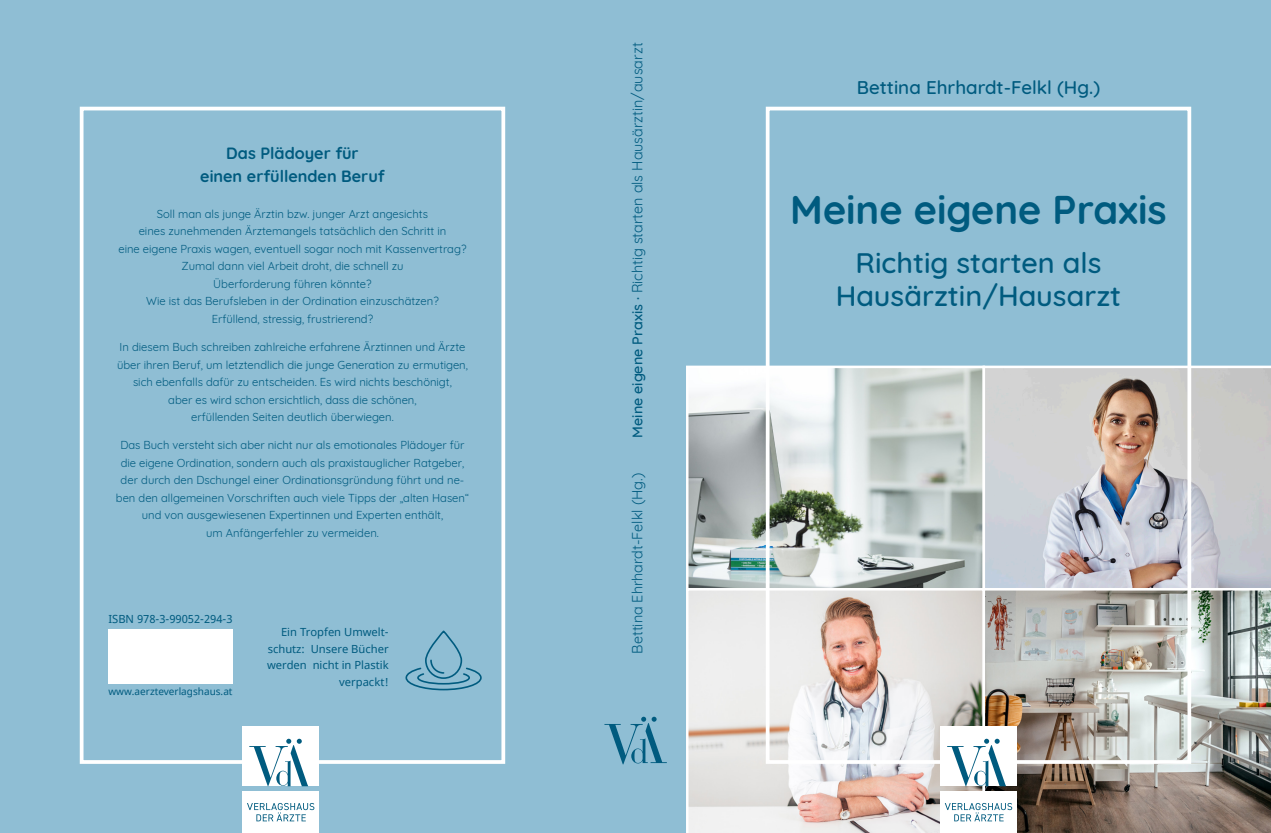
<style>
.page{position:relative;width:1271px;height:833px;background:#fff}
.page>*{position:absolute;margin:0;border:0;box-sizing:border-box;transform-origin:0 0}
.t1{font:700 40px "Quicksand";color:#005b7f}
.t2{font:500 28.75px/32.5px "Quicksand";color:#005b7f;text-align:center}
.t3{font:500 18.75px "Quicksand";color:#005b7f}
.t4{font:700 16.25px/22.5px "Quicksand";color:#005b7f;text-align:center}
.t5{font:14.38px "Quicksand";color:#005b7f}
.t6{font:11.25px/17.5px "Quicksand";color:#005b7f;text-align:center}
.t7{font:11.25px/16.8px "Noto Sans";color:#005b7f;text-align:right}
.t8{font:10px "Noto Sans";color:#005b7f}
.s1{font-weight:500}
</style>
<div class="page">
<div style="left:0;top:0;width:1270px;height:833px;background:#8fbed4"></div>
<img style="left:689px;top:368px;width:293px;height:219px">
<div style="left:686px;top:365px;width:299px;height:225px;border:2px solid #fff"></div>
<svg style="left:982px;top:365px;width:288px;height:223px;background:#c5c2c4"></svg>
<svg style="left:686px;top:588px;width:296px;height:245px;background:#e2d9d6"></svg>
<img style="left:982px;top:588px;width:288px;height:245px">
<div style="left:765px;top:107px;width:426px;height:657px;border:4px solid #fff"></div>
<div style="left:80px;top:107px;width:425px;height:657px;border:4px solid #fff"></div>
<div style="left:108px;top:629px;width:124px;height:55px;background:#fff"></div>
<svg style="left:405px;top:631px;width:77px;height:60px"></svg>
<div style="left:940px;top:726px;width:76px;height:60px;background:#fff"></div>
<div style="left:940px;top:791px;width:76px;height:42px;background:#fff"></div>
<svg style="left:947px;top:738px;width:59px;height:48px"></svg>
<div style="left:242px;top:726px;width:77px;height:60px;background:#fff"></div>
<svg style="left:249px;top:738px;width:59px;height:48px"></svg>
<svg style="left:604px;top:716px;width:62px;height:48px"></svg>
<svg style="left:944px;top:803px;width:68px;height:18px"></svg>
<div style="left:242px;top:791px;width:77px;height:42px;background:#fff"></div>
<svg style="left:247px;top:803px;width:67px;height:18px"></svg>
<p class="t4" style="left:200px;top:141px;width:186px">Das Plädoyer für<br>einen erfüllenden Beruf</p>
<p class="t6" style="left:118px;top:204px;width:349px">Soll man als junge Ärztin bzw. junger Arzt angesichts<br>eines zunehmenden Ärztemangels tatsächlich den Schritt in<br>eine eigene Praxis wagen, eventuell sogar noch mit Kassenvertrag?<br>Zumal dann viel Arbeit droht, die schnell zu<br>Überforderung führen könnte?<br>Wie ist das Berufsleben in der Ordination einzuschätzen?<br>Erfüllend, stressig, frustrierend?</p>
<p class="t6" style="left:117px;top:337px;width:352px">In diesem Buch schreiben zahlreiche erfahrene Ärztinnen und Ärzte über ihren Beruf, um letztendlich die junge Generation zu ermutigen, sich ebenfalls dafür zu entscheiden. Es wird nichts beschönigt,<br>aber es wird schon ersichtlich, dass die schönen,<br>erfüllenden Seiten deutlich überwiegen.</p>
<p class="t6" style="left:116px;top:435px;width:354px">Das Buch versteht sich aber nicht nur als emotionales Plädoyer für die eigene Ordination, sondern auch als praxistauglicher Ratgeber, der durch den Dschungel einer Ordinationsgründung führt und ne&shy;ben den allgemeinen Vorschriften auch viele Tipps der „alten Hasen“ und von ausgewiesenen Expertinnen und Experten enthält,<br>um Anfängerfehler zu vermeiden.</p>
<p class="t7" style="left:108px;top:611px;width:126px">ISBN 978-3-99052-294-3</p>
<p class="t8" style="left:108px;top:684px;width:126px">www.aerzteverlagshaus.at</p>
<p class="t7" style="left:267px;top:623px;width:123px">Ein Tropfen Umwelt&shy;schutz: Unsere Bücher werden nicht in Plastik verpackt!</p>
<p class="t5" style="left:626px;top:437px;width:396px;rotate:-90deg"><span class="s1">Meine eigene Praxis ·</span> Richtig starten als Hausärztin/ausarzt</p>
<p class="t5" style="left:626px;top:653px;width:182px;rotate:-90deg">Bettina Ehrhardt-Felkl (Hg.)</p>
<p class="t3" style="left:856px;top:72px;width:245px">Bettina Ehrhardt-Felkl (Hg.)</p>
<p class="t1" style="left:790px;top:177px;width:378px">Meine eigene Praxis</p>
<p class="t2" style="left:835px;top:244px;width:287px">Richtig starten als<br>Hausärztin/Hausarzt</p>
</div>
